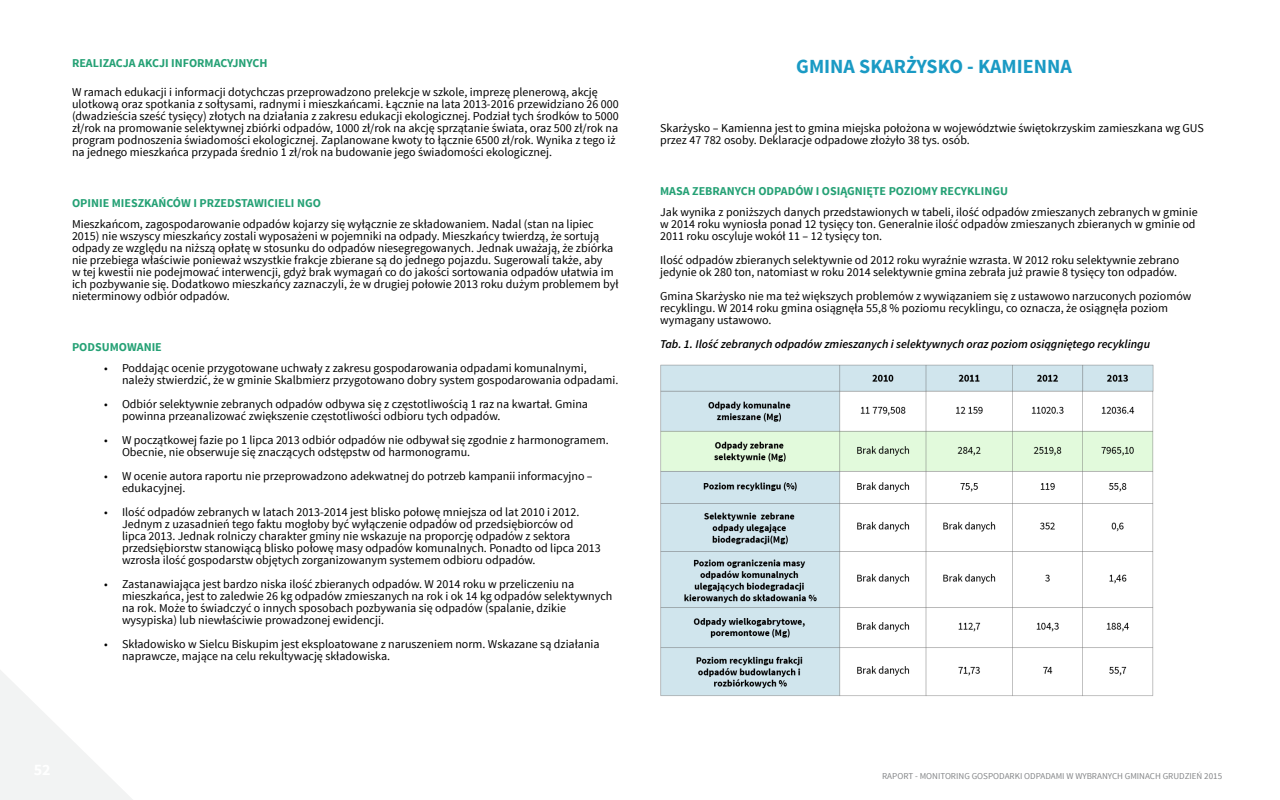
<style>
.page{position:relative;width:1280px;height:800px;background:#fff}
.page>*{position:absolute;margin:0;border:0;box-sizing:border-box;transform-origin:0 0}
.t1{font:700 20px "Source Sans Pro";color:#1a9ac4}
.t2{font:12px/12px "Source Sans Pro";color:#000}
.t3{font:700 12px "Source Sans Pro";color:#25a175}
.t4{font:italic 600 12px "Source Sans Pro";color:#000}
.t5{font:9px "Source Sans Pro";color:#848688}
</style>
<div class="page">
<svg style="left:0;top:670px;width:133px;height:130px"></svg>
<img style="left:660px;top:365px;width:493px;height:331px">
<p class="t3" style="left:72px;top:55px;width:197px">REALIZACJA AKCJI INFORMACYJNYCH</p>
<p class="t2" style="left:72px;top:86px;width:548px">W ramach edukacji i informacji dotychczas przeprowadzono prelekcje w szkole, imprezę plenerową, akcję ulotkową oraz spotkania z sołtysami, radnymi i mieszkańcami. Łącznie na lata 2013-2016 przewidziano 26 000 (dwadzieścia sześć tysięcy) złotych na działania z zakresu edukacji ekologicznej. Podział tych środków to 5000 zł/rok na promowanie selektywnej zbiórki odpadów, 1000 zł/rok na akcję sprzątanie świata, oraz 500 zł/rok na program podnoszenia świadomości ekologicznej. Zaplanowane kwoty to łącznie 6500 zł/rok. Wynika z tego iż na jednego mieszkańca przypada średnio 1 zł/rok na budowanie jego świadomości ekologicznej.</p>
<p class="t3" style="left:72px;top:195px;width:234px">OPINIE MIESZKAŃCÓW I PRZEDSTAWICIELI NGO</p>
<p class="t2" style="left:72px;top:218px;width:548px">Mieszkańcom, zagospodarowanie odpadów kojarzy się wyłącznie ze składowaniem. Nadal (stan na lipiec 2015) nie wszyscy mieszkańcy zostali wyposażeni w pojemniki na odpady. Mieszkańcy twierdzą, że sortują odpady ze względu na niższą opłatę w stosunku do odpadów niesegregowanych. Jednak uważają, że zbiórka nie przebiega właściwie ponieważ wszystkie frakcje zbierane są do jednego pojazdu. Sugerowali także, aby<br>w tej kwestii nie podejmować interwencji, gdyż brak wymagań co do jakości sortowania odpadów ułatwia im ich pozbywanie się. Dodatkowo mieszkańcy zaznaczyli, że w drugiej połowie 2013 roku dużym problemem był nieterminowy odbiór odpadów.</p>
<p class="t3" style="left:72px;top:339px;width:91px">PODSUMOWANIE</p>
<p class="t2" style="left:122px;top:362px;width:498px;text-indent:-18px">• Poddając ocenie przygotowane uchwały z zakresu gospodarowania odpadami komunalnymi, należy stwierdzić, że w gminie Skalbmierz przygotowano dobry system gospodarowania odpadami.</p>
<p class="t2" style="left:122px;top:398px;width:468px;text-indent:-18px">• Odbiór selektywnie zebranych odpadów odbywa się z częstotliwością 1 raz na kwartał. Gmina powinna przeanalizować zwiększenie częstotliwości odbioru tych odpadów.</p>
<p class="t2" style="left:122px;top:434px;width:488px;text-indent:-18px">• W początkowej fazie po 1 lipca 2013 odbiór odpadów nie odbywał się zgodnie z harmonogramem.<br>Obecnie, nie obserwuje się znaczących odstępstw od harmonogramu.</p>
<p class="t2" style="left:122px;top:470px;width:472px;text-indent:-18px">• W ocenie autora raportu nie przeprowadzono adekwatnej do potrzeb kampanii informacyjno – edukacyjnej.</p>
<p class="t2" style="left:122px;top:506px;width:480px;text-indent:-18px">• Ilość odpadów zebranych w latach 2013-2014 jest blisko połowę mniejsza od lat 2010 i 2012.<br>Jednym z uzasadnień tego faktu mogłoby być wyłączenie odpadów od przedsiębiorców od<br>lipca 2013. Jednak rolniczy charakter gminy nie wskazuje na proporcję odpadów z sektora przedsiębiorstw stanowiącą blisko połowę masy odpadów komunalnych. Ponadto od lipca 2013 wzrosła ilość gospodarstw objętych zorganizowanym systemem odbioru odpadów.</p>
<p class="t2" style="left:122px;top:578px;width:492px;text-indent:-18px">• Zastanawiająca jest bardzo niska ilość zbieranych odpadów. W 2014 roku w przeliczeniu na mieszkańca, jest to zaledwie 26 kg odpadów zmieszanych na rok i ok 14 kg odpadów selektywnych na rok. Może to świadczyć o innych sposobach pozbywania się odpadów (spalanie, dzikie wysypiska) lub niewłaściwie prowadzonej ewidencji.</p>
<p class="t2" style="left:122px;top:638px;width:479px;text-indent:-18px">• Składowisko w Sielcu Biskupim jest eksploatowane z naruszeniem norm. Wskazane są działania naprawcze, mające na celu rekultywację składowiska.</p>
<h1 class="t1" style="left:796px;top:54px;width:277px">GMINA SKARŻYSKO - KAMIENNA</h1>
<p class="t2" style="left:660px;top:122px;width:545px">Skarżysko – Kamienna jest to gmina miejska położona w województwie świętokrzyskim zamieszkana wg GUS przez 47 782 osoby. Deklaracje odpadowe złożyło 38 tys. osób.</p>
<p class="t3" style="left:660px;top:183px;width:349px">MASA ZEBRANYCH ODPADÓW I OSIĄGNIĘTE POZIOMY RECYKLINGU</p>
<p class="t2" style="left:660px;top:206px;width:539px">Jak wynika z poniższych danych przedstawionych w tabeli, ilość odpadów zmieszanych zebranych w gminie w 2014 roku wyniosła ponad 12 tysięcy ton. Generalnie ilość odpadów zmieszanych zbieranych w gminie od<br>2011 roku oscyluje wokół 11 – 12 tysięcy ton.</p>
<p class="t2" style="left:660px;top:254px;width:521px">Ilość odpadów zbieranych selektywnie od 2012 roku wyraźnie wzrasta. W 2012 roku selektywnie zebrano jedynie ok 280 ton, natomiast w roku 2014 selektywnie gmina zebrała już prawie 8 tysięcy ton odpadów.</p>
<p class="t2" style="left:660px;top:290px;width:533px">Gmina Skarżysko nie ma też większych problemów z wywiązaniem się z ustawowo narzuconych poziomów recyklingu. W 2014 roku gmina osiągnęła 55,8 % poziomu recyklingu, co oznacza, że osiągnęła poziom wymagany ustawowo.</p>
<p class="t4" style="left:660px;top:337px;width:491px">Tab. 1. Ilość zebranych odpadów zmieszanych i selektywnych oraz poziom osiągniętego recyklingu</p>
<p class="t5" style="left:882px;top:771px;width:341px">RAPORT - MONITORING GOSPODARKI ODPADAMI W WYBRANYCH GMINACH GRUDZIEŃ 2015</p>
</div>
